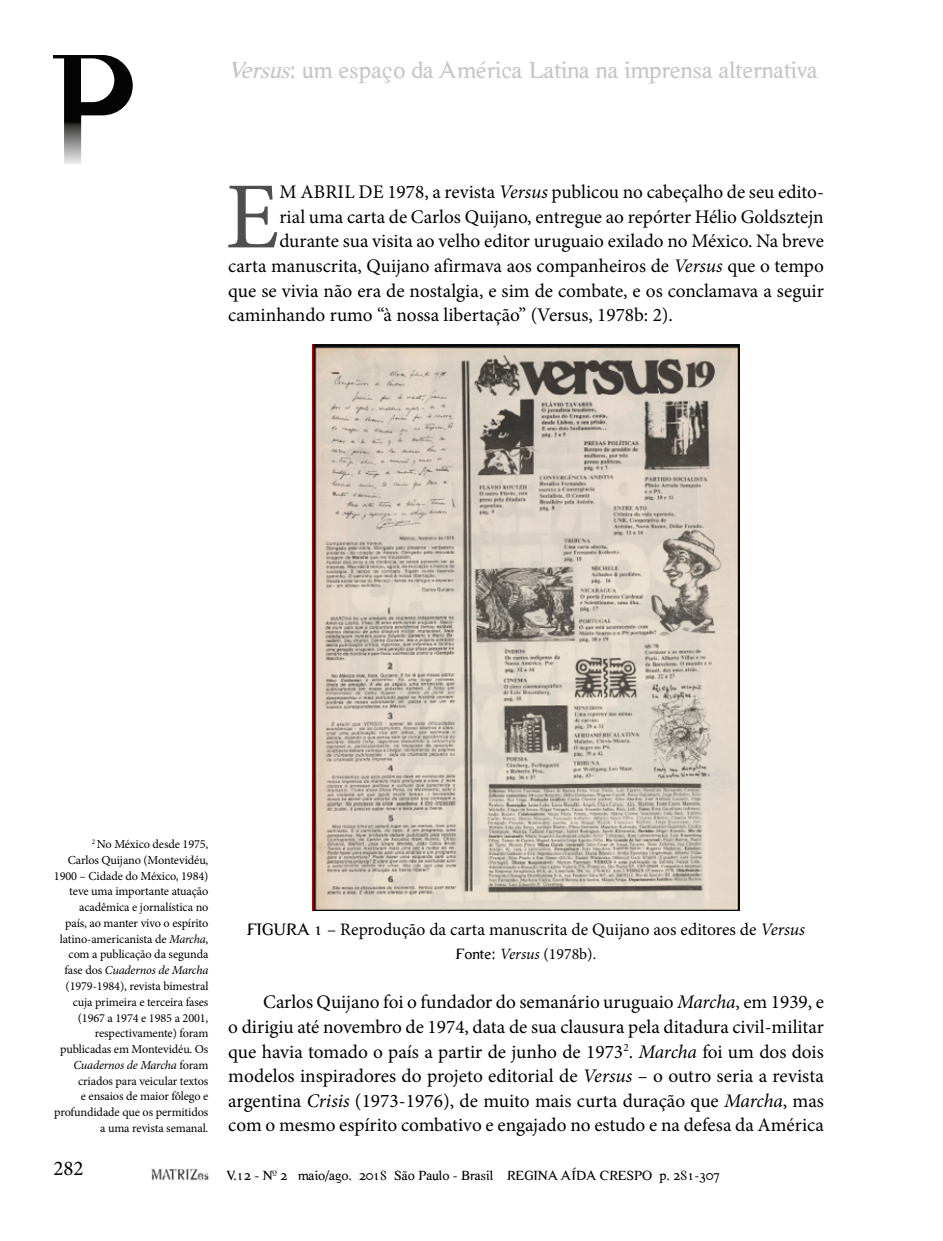
<style>
.page{position:relative;width:943px;height:1241px;background:#fff}
.page>*{position:absolute;margin:0;border:0;box-sizing:border-box;transform-origin:0 0}
.t1{font:94.67px "Minion Pro";color:#504f4f}
.t2{font:24.5px "Hard Times";color:#c6c6c6}
.t3{font:21px "Minion Pro";color:#000}
.t4{font:19.25px/24.5px "Minion Pro";color:#000;text-align:justify}
.t5{font:17.5px "Minion Pro";color:#000}
.t6{font:15.75px "Minion Pro";color:#000}
.t7{font:14px "Hard Times";color:#000}
.t8{font:12.25px/15.8px "Minion Pro";letter-spacing:-.01em;color:#000;text-align:right}
.s1{font-style:italic}
.s2{font-family:"Hard Times"}
</style>
<div class="page">
<img style="left:151px;top:1168px;width:57px;height:13px">
<svg style="left:53px;top:55px;width:80px;height:109px"></svg>
<img style="left:313px;top:344px;width:426px;height:566px">
<p class="t2" style="left:228px;top:56px;width:591px"><span class="s1">Versus</span>: um espaço da América Latina na imprensa alternativa</p>
<h1 class="t1" style="left:225px;top:154px;width:55px">E</h1>
<p class="t4" style="left:279px;top:180px;width:546px">M ABRIL DE 1978, a revista <span class="s1">Versus</span> publicou no cabeçalho de seu edito-</p>
<p class="t4" style="left:279px;top:204px;width:546px">rial uma carta de Carlos Quijano, entregue ao repórter Hélio Goldsztejn</p>
<p class="t4" style="left:279px;top:229px;width:546px">durante sua visita ao velho editor uruguaio exilado no México. Na breve</p>
<p class="t4" style="left:228px;top:253px;width:597px">carta manuscrita, Quijano afirmava aos companheiros de <span class="s1">Versus</span> que o tempo</p>
<p class="t4" style="left:228px;top:278px;width:597px">que se vivia não era de nostalgia, e sim de combate, e os conclamava a seguir</p>
<p class="t4" style="left:228px;top:303px;width:446px">caminhando rumo “à nossa libertação” (Versus, 1978b: 2).</p>
<p class="t8" style="left:54px;top:836px;width:156px"><sup>2</sup> No México desde 1975,<br>Carlos Quijano (Montevidéu,<br>1900 – Cidade do México, 1984) teve uma importante atuação acadêmica e jornalística no<br>país, ao manter vivo o espírito latino-americanista de <span class="s1">Marcha</span>, com a publicação da segunda fase dos <span class="s1">Cuadernos de Marcha </span>(1979-1984), revista bimestral cuja primeira e terceira fases (1967 a 1974 e 1985 a 2001, respectivamente) foram publicadas em Montevidéu. Os<br><span class="s1">Cuadernos de Marcha</span> foram criados para veicular textos<br>e ensaios de maior fôlego e profundidade que os permitidos a uma revista semanal.</p>
<p class="t5" style="left:247px;top:917px;width:559px"><span class="s2">FIGURA 1</span> – Reprodução da carta manuscrita de Quijano aos editores de <span class="s1">Versus</span></p>
<p class="t6" style="left:456px;top:943px;width:142px"><span class="s2">Fonte:</span> <span class="s1">Versus</span> (1978b).</p>
<p class="t4" style="left:228px;top:990px;width:597px;text-indent:35px">Carlos Quijano foi o fundador do semanário uruguaio <span class="s1">Marcha</span>, em 1939, e o dirigiu até novembro de 1974, data de sua clausura pela ditadura civil-militar que havia tomado o país a partir de junho de 1973<sup>2</sup>. <span class="s1">Marcha</span> foi um dos dois modelos inspiradores do projeto editorial de <span class="s1">Versus</span> – o outro seria a revista argentina <span class="s1">Crisis</span> (1973-1976), de muito mais curta duração que <span class="s1">Marcha</span>, mas com o mesmo espírito combativo e engajado no estudo e na defesa da América</p>
<p class="t3" style="left:53px;top:1154px;width:32px">282</p>
<p class="t7" style="left:227px;top:1167px;width:495px">V.12 - Nº 2 maio/ago. 2018 São Paulo - Brasil REGINA AÍDA CRESPO p. 281-307</p>
</div>
